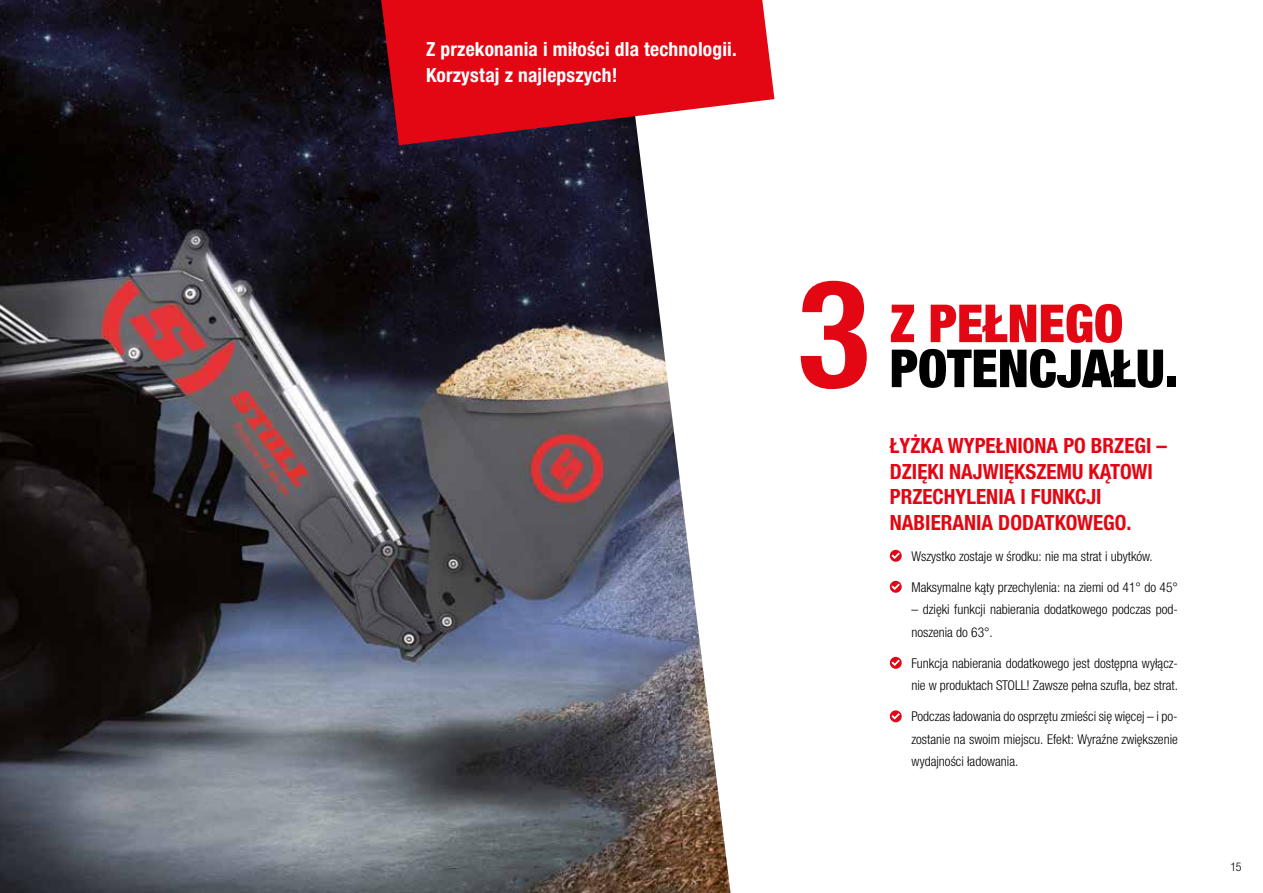
<style>
.page{position:relative;width:1263px;height:893px;background:#fff}
.page>*{position:absolute;margin:0;border:0;box-sizing:border-box;transform-origin:0 0}
.t1{font:700 condensed 150px "Helvetica Neue";color:#e30613}
.t2{font:900 condensed 52.5px "Helvetica Neue LTW1 G";color:#000}
.t3{font:900 condensed 52.5px "Helvetica Neue LTW1 G";color:#e30613}
.t4{font:700 condensed 21px/25.5px "Helvetica Neue LTW1 G";color:#e30613}
.t5{font:700 condensed 19.5px/25.5px "Helvetica Neue LTW1 G";letter-spacing:.01em;color:#fff}
.t6{font:300 condensed 13.5px/22.5px "Helvetica Neue LTW1 G";color:#000}
.t7{font:300 condensed 12px "Helvetica Neue LTW1 G";color:#000}
</style>
<div class="page">
<img style="left:0;top:0;width:730px;height:893px">
<svg style="left:890px;top:550px;width:12px;height:12px"></svg>
<svg style="left:891px;top:552px;width:9px;height:7px"></svg>
<svg style="left:890px;top:581px;width:12px;height:12px"></svg>
<svg style="left:891px;top:584px;width:9px;height:6px"></svg>
<svg style="left:890px;top:657px;width:12px;height:12px"></svg>
<svg style="left:891px;top:660px;width:9px;height:6px"></svg>
<svg style="left:890px;top:710px;width:12px;height:12px"></svg>
<svg style="left:891px;top:713px;width:9px;height:7px"></svg>
<svg style="left:381px;top:0;width:393px;height:145px;background:#d4202c"></svg>
<h3 class="t5" style="left:426px;top:37px;width:312px">Z przekonania i miłości dla technologii.<br>Korzystaj z najlepszych!</h3>
<h1 class="t1" style="left:798px;top:243px;width:73px">3</h1>
<h2 class="t3" style="left:890px;top:292px;width:235px">Z PEŁNEGO</h2>
<h2 class="t2" style="left:890px;top:337px;width:290px">POTENCJAŁU.</h2>
<h3 class="t4" style="left:890px;top:433px;width:279px">ŁYŻKA WYPEŁNIONA PO BRZEGI –<br>DZIĘKI NAJWIĘKSZEMU KĄTOWI<br>PRZECHYLENIA I FUNKCJI<br>NABIERANIA DODATKOWEGO.</h3>
<p class="t6" style="left:911px;top:545px;width:243px">Wszystko zostaje w środku: nie ma strat i ubytków.</p>
<p class="t6" style="left:911px;top:576px;width:268px">Maksymalne kąty przechylenia: na ziemi od 41° do 45°</p>
<p class="t6" style="left:911px;top:598px;width:268px">– dzięki funkcji nabierania dodatkowego podczas pod&shy;noszenia do 63°.</p>
<p class="t6" style="left:911px;top:652px;width:268px">Funkcja nabierania dodatkowego jest dostępna wyłącz&shy;nie w produktach STOLL! Zawsze pełna szufla, bez strat.</p>
<p class="t6" style="left:911px;top:705px;width:268px;text-align:justify">Podczas ładowania do osprzętu zmieści się więcej – i po&shy;zostanie na swoim miejscu. Efekt: Wyraźne zwiększenie wydajności ładowania.</p>
<p class="t7" style="left:1230px;top:860px;width:13px">15</p>
</div>
